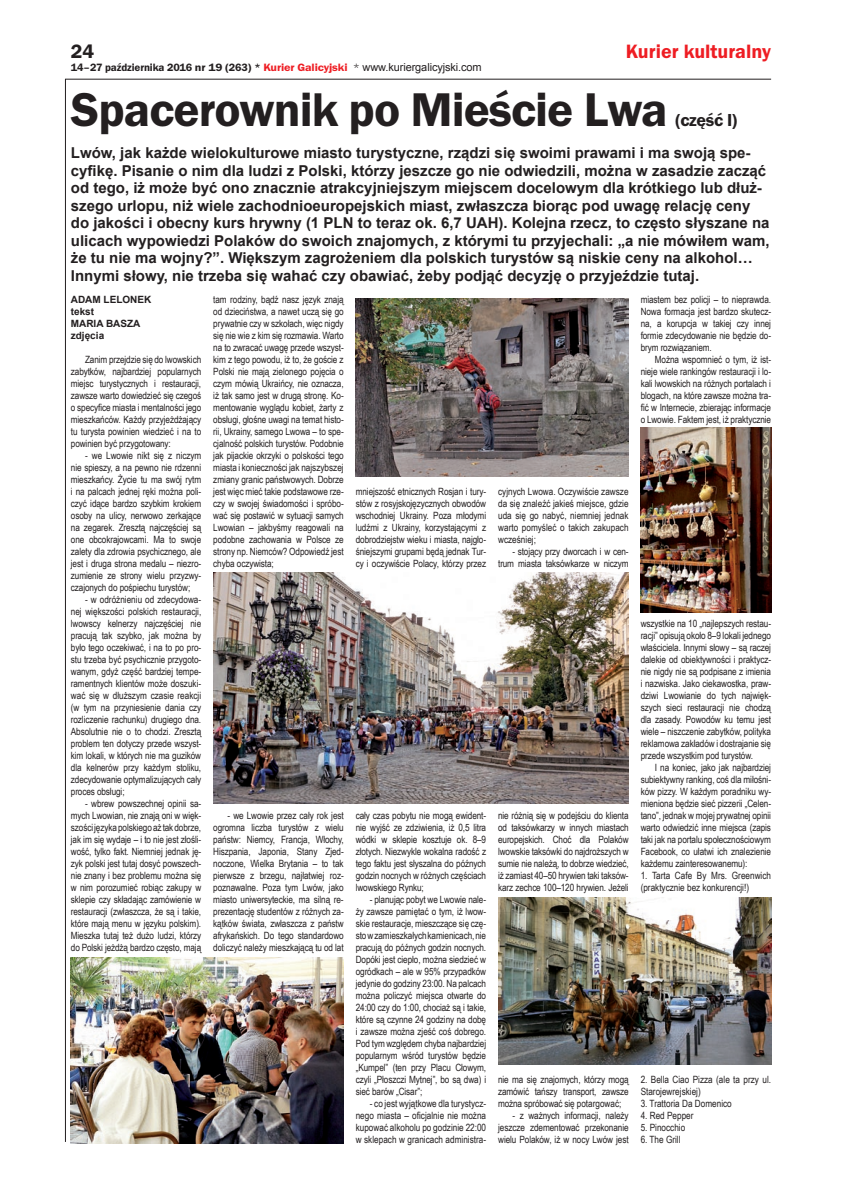
<style>
.page{position:relative;width:842px;height:1191px;background:#fff}
.page>*{position:absolute;margin:0;border:0;box-sizing:border-box;transform-origin:0 0}
.t1{font:600 49px "Franklin Got Itc TEE";letter-spacing:-.02em;color:#231f20}
.t2{font:600 20px "Franklin Got Itc TEE";color:#ee1d23}
.t3{font:600 20px "Franklin Got Itc TEE";color:#231f20}
.t4{font:600 18px "Franklin Got Itc TEE";letter-spacing:-.02em;color:#231f20}
.t5{font:700 15px/17.5px "Arial";color:#231f20}
.t6{font:600 11px "Franklin Got Itc TEE";letter-spacing:-.01em;color:#231f20}
.t7{font:10px/12px "Arial Narrow";letter-spacing:-.01em;color:#231f20;text-align:justify}
.t8{font:700 10px/12px "Arial";color:#231f20}
.s1{color:#ee1d23}
.s2{font-weight:400}
.s3{font-family:"Arial";font-weight:400}
</style>
<div class="page">
<hr style="left:65px;top:79px;width:706px;height:1px;background:#231f20">
<hr style="left:65px;top:79px;width:1px;height:1063px;background:#231f20">
<img style="left:213px;top:572px;width:416px;height:231px">
<img style="left:71px;top:957px;width:273px;height:186px">
<img style="left:356px;top:298px;width:272px;height:178px">
<img style="left:498px;top:897px;width:273px;height:167px">
<img style="left:641px;top:428px;width:130px;height:184px">
<h2 class="t2" style="left:626px;top:40px;width:147px">Kurier kulturalny</h2>
<h1 class="t1" style="left:71px;top:82px;width:598px">Spacerownik po Mieście Lwa</h1>
<h2 class="t3" style="left:71px;top:40px;width:25px">24</h2>
<p class="t6" style="left:71px;top:61px;width:412px">14–27 października 2016 nr 19 (263) * <span class="s1">kurier galicyjski</span> <span class="s2">*</span> <span class="s3">www.kuriergalicyjski.com</span></p>
<h3 class="t4" style="left:675px;top:110px;width:64px">(część I)</h3>
<p class="t5" style="left:71px;top:145px;width:700px">Lwów, jak każde wielokulturowe miasto turystyczne, rządzi się swoimi prawami i ma swoją spe&shy;cyfikę. Pisanie o nim dla ludzi z Polski, którzy jeszcze go nie odwiedzili, można w zasadzie zacząć od tego, iż może być ono znacznie atrakcyjniejszym miejscem docelowym dla krótkiego lub dłuż&shy;szego urlopu, niż wiele zachodnioeuropejskich miast, zwłaszcza biorąc pod uwagę relację ceny do jakości i obecny kurs hrywny (1 PLN to teraz ok. 6,7 UAH). Kolejna rzecz, to często słyszane na ulicach wypowiedzi Polaków do swoich znajomych, z którymi tu przyjechali: „a nie mówiłem wam, że tu nie ma wojny?”. Większym zagrożeniem dla polskich turystów są niskie ceny na alkohol… Innymi słowy, nie trzeba się wahać czy obawiać, żeby podjąć decyzję o przyjeździe tutaj.</p>
<p class="t8" style="left:71px;top:294px;width:82px">ADAM LELONEK tekst<br>Maria</p>
<p class="t8" style="left:106px;top:318px;width:16px">Basza</p>
<p class="t8" style="left:71px;top:330px;width:35px">zdjęcia</p>
<p class="t7" style="left:71px;top:353px;width:132px;text-indent:14px">Zanim przejdzie się do lwowskich zabytków, najbardziej popularnych miejsc turystycznych i restauracji, zawsze warto dowiedzieć się czegoś o specyfice miasta i mentalności jego mieszkańców. Każdy przyjeżdżający tu turysta powinien wiedzieć i na to powinien być przygotowany:</p>
<p class="t7" style="left:71px;top:449px;width:132px;text-indent:14px">- we Lwowie nikt się z niczym nie spieszy, a na pewno nie rdzenni mieszkańcy. Życie tu ma swój rytm i na palcach jednej ręki można poli&shy;czyć idące bardzo szybkim krokiem osoby na ulicy, nerwowo zerkające na zegarek. Zresztą najczęściej są one obcokrajowcami. Ma to swoje zalety dla zdrowia psychicznego, ale jest i druga strona medalu – niezro&shy;zumienie ze strony wielu przyzwy&shy;czajonych do pośpiechu turystów;</p>
<p class="t7" style="left:71px;top:593px;width:132px;text-indent:14px">- w odróżnieniu od zdecydowa&shy;nej większości polskich restauracji, lwowscy kelnerzy najczęściej nie pracują tak szybko, jak można by było tego oczekiwać, i na to po pro&shy;stu trzeba być psychicznie przygoto&shy;wanym, gdyż część bardziej tempe&shy;ramentnych klientów może doszuki&shy;wać się w dłuższym czasie reakcji (w tym na przyniesienie dania czy rozliczenie rachunku) drugiego dna.<br>Absolutnie nie o to chodzi. Zresztą problem ten dotyczy przede wszyst&shy;kim lokali, w których nie ma guzików dla kelnerów przy każdym stoliku, zdecydowanie optymalizujących cały proces obsługi;</p>
<p class="t7" style="left:71px;top:797px;width:132px;text-indent:14px">- wbrew powszechnej opinii sa&shy;mych Lwowian, nie znają oni w więk&shy;szości języka polskiego aż tak dobrze, jak im się wydaje – i to nie jest złośli&shy;wość, tylko fakt. Niemniej jednak ję&shy;zyk polski jest tutaj dosyć powszech&shy;nie znany i bez problemu można się w nim porozumieć robiąc zakupy w sklepie czy składając zamówienie w restauracji (zwłaszcza, że są i takie, które mają menu w języku polskim).<br>Mieszka tutaj też dużo ludzi, którzy do Polski jeżdżą bardzo często, mają</p>
<p class="t7" style="left:213px;top:293px;width:132px">tam rodziny, bądź nasz język znają od dzieciństwa, a nawet uczą się go prywatnie czy w szkołach, więc nigdy się nie wie z kim się rozmawia. Warto na to zwracać uwagę przede wszyst&shy;kim z tego powodu, iż to, że goście z Polski nie mają zielonego pojęcia o czym mówią Ukraińcy, nie oznacza, iż tak samo jest w drugą stronę. Ko&shy;mentowanie wyglądu kobiet, żarty z obsługi, głośne uwagi na temat histo&shy;rii, Ukrainy, samego Lwowa – to spe&shy;cjalność polskich turystów. Podobnie jak pijackie okrzyki o polskości tego miasta i konieczności jak najszybszej zmiany granic państwowych. Dobrze jest więc mieć takie podstawowe rze&shy;czy w swojej świadomości i spróbo&shy;wać się postawić w sytuacji samych Lwowian – jakbyśmy reagowali na podobne zachowania w Polsce ze strony np. Niemców? Odpowiedź jest chyba oczywista;</p>
<p class="t7" style="left:356px;top:485px;width:132px">mniejszość etnicznych Rosjan i tury&shy;stów z rosyjskojęzycznych obwodów wschodniej Ukrainy. Poza młodymi ludźmi z Ukrainy, korzystającymi z dobrodziejstw wieku i miasta, najgło&shy;śniejszymi grupami będą jednak Tur&shy;cy i oczywiście Polacy, którzy przez</p>
<p class="t7" style="left:213px;top:809px;width:132px;text-indent:14px">- we Lwowie przez cały rok jest ogromna liczba turystów z wielu państw: Niemcy, Francja, Włochy, Hiszpania, Japonia, Stany Zjed&shy;noczone, Wielka Brytania – to tak pierwsze z brzegu, najłatwiej roz&shy;poznawalne. Poza tym Lwów, jako miasto uniwersyteckie, ma silną re&shy;prezentację studentów z różnych za&shy;kątków świata, zwłaszcza z państw afrykańskich. Do tego standardowo doliczyć należy mieszkającą tu od lat</p>
<p class="t7" style="left:356px;top:809px;width:132px">cały czas pobytu nie mogą ewident&shy;nie wyjść ze zdziwienia, iż 0,5 litra wódki w sklepie kosztuje ok. 8–9 złotych. Niezwykle wokalna radość z tego faktu jest słyszalna do późnych godzin nocnych w różnych częściach lwowskiego Rynku;</p>
<p class="t7" style="left:356px;top:893px;width:132px;text-indent:14px">- planując pobyt we Lwowie nale&shy;ży zawsze pamiętać o tym, iż lwow&shy;skie restauracje, mieszczące się czę&shy;sto w zamieszkałych kamienicach, nie pracują do późnych godzin nocnych.<br>Dopóki jest ciepło, można siedzieć w ogródkach – ale w 95% przypadków jedynie do godziny 23:00. Na palcach można policzyć miejsca otwarte do 24:00 czy do 1:00, chociaż są i takie, które są czynne 24 godziny na dobę i zawsze można zjeść coś dobrego.<br>Pod tym względem chyba najbardziej popularnym wśród turystów będzie „Kumpel” (ten przy Placu Cłowym, czyli „Płoszczi Mytnej”, bo są dwa) i sieć barów „Cisar”;</p>
<p class="t7" style="left:356px;top:1097px;width:132px;text-indent:14px">- co jest wyjątkowe dla turystycz&shy;nego miasta – oficjalnie nie można kupować alkoholu po godzinie 22:00 w sklepach w granicach administra-</p>
<p class="t7" style="left:641px;top:293px;width:132px">miastem bez policji – to nieprawda.<br>Nowa formacja jest bardzo skutecz&shy;na, a korupcja w takiej czy innej formie zdecydowanie nie będzie do&shy;brym rozwiązaniem.</p>
<p class="t7" style="left:641px;top:353px;width:132px;text-indent:14px">Można wspomnieć o tym, iż ist&shy;nieje wiele rankingów restauracji i lo&shy;kali lwowskich na różnych portalach i blogach, na które zawsze można tra&shy;fić w Internecie, zbierając informacje o Lwowie. Faktem jest, iż praktycznie</p>
<p class="t7" style="left:498px;top:485px;width:132px">cyjnych Lwowa. Oczywiście zawsze da się znaleźć jakieś miejsce, gdzie uda się go nabyć, niemniej jednak warto pomyśleć o takich zakupach wcześniej;</p>
<p class="t7" style="left:498px;top:545px;width:132px;text-align:right">- stojący przy dworcach i w cen&shy;trum miasta taksówkarze w niczym</p>
<p class="t7" style="left:498px;top:809px;width:132px">nie różnią się w podejściu do klienta od taksówkarzy w innych miastach europejskich. Choć dla Polaków lwowskie taksówki do najdroższych w sumie nie należą, to dobrze wiedzieć, iż zamiast 40–50 hrywien taki taksów&shy;karz zechce 100–120 hrywien. Jeżeli</p>
<p class="t7" style="left:641px;top:617px;width:132px">wszystkie na 10 „najlepszych restau&shy;racji” opisują około 8–9 lokali jednego właściciela. Innymi słowy – są raczej dalekie od obiektywności i praktycz&shy;nie nigdy nie są podpisane z imienia i nazwiska. Jako ciekawostka, praw&shy;dziwi Lwowianie do tych najwięk&shy;szych sieci restauracji nie chodzą dla zasady. Powodów ku temu jest wiele – niszczenie zabytków, polityka reklamowa zakładów i dostrajanie się przede wszystkim pod turystów.</p>
<p class="t7" style="left:641px;top:761px;width:132px;text-indent:14px">I na koniec, jako jak najbardziej subiektywny ranking, coś dla miłośni&shy;ków pizzy. W każdym poradniku wy&shy;mieniona będzie sieć pizzerii „Celen&shy;tano”, jednak w mojej prywatnej opinii warto odwiedzić inne miejsca (zapis taki jak na portalu społecznościowym Facebook, co ułatwi ich znalezienie każdemu zainteresowanemu):</p>
<p class="t7" style="left:641px;top:869px;width:132px">1. Tarta Cafe By Mrs. Greenwich (praktycznie bez konkurencji!)</p>
<p class="t7" style="left:498px;top:1073px;width:132px">nie ma się znajomych, którzy mogą zamówić tańszy transport, zawsze można spróbować się potargować;</p>
<p class="t7" style="left:498px;top:1109px;width:132px;text-indent:14px">- z ważnych informacji, należy jeszcze zdementować przekonanie wielu Polaków, iż w nocy Lwów jest</p>
<p class="t7" style="left:641px;top:1073px;width:132px">2. Bella Ciao Pizza (ale ta przy ul.<br>Starojewrejskiej)</p>
<p class="t7" style="left:641px;top:1097px;width:93px">3. Trattoria Da Domenico</p>
<p class="t7" style="left:641px;top:1109px;width:54px">4. Red Pepper</p>
<p class="t7" style="left:641px;top:1121px;width:46px">5. Pinocchio</p>
<p class="t7" style="left:641px;top:1133px;width:41px">6. The Grill</p>
</div>
